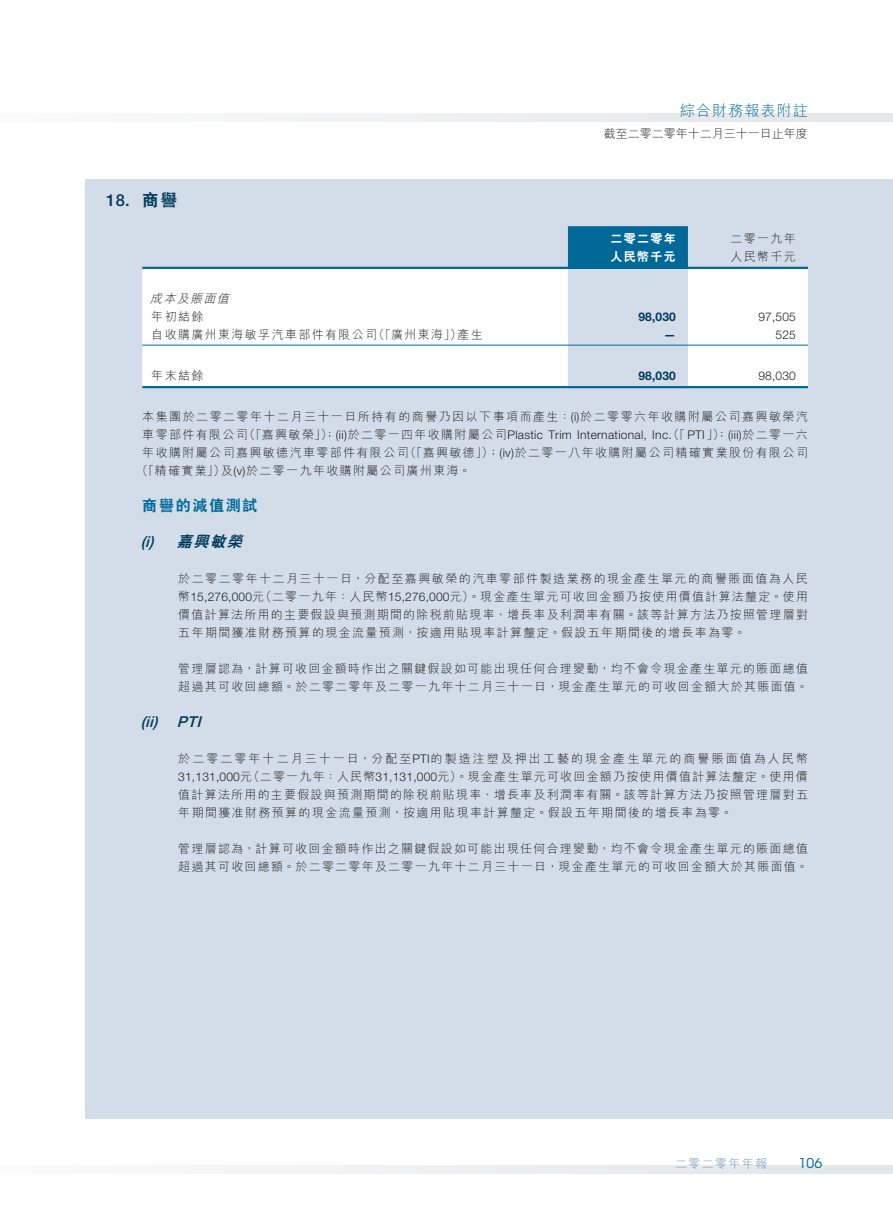
<style>
.page{position:relative;width:893px;height:1212px;background:#fff}
.page>*{position:absolute;margin:0;border:0;box-sizing:border-box;transform-origin:0 0}
._03_H1{font:500 16.5px "Helvetica Neue LT Std";color:#003b5b}
._03_H1-2{font:800 16.5px "C Hei 2 HK";color:#003b5b}
._05_____H3{font:italic 500 15px "Helvetica Neue LT Std";color:#003b5b}
.t1{font:300 15px "M Hei HK";letter-spacing:.075em;color:#006998}
._04___H2{font:800 15px "C Hei 2 HK";letter-spacing:.115em;color:#006998}
._05_____H3-2{font:italic 800 15px "C Hei 2 HK";color:#003b5b}
.t2{font:13.5px "ITC Avant Garde Std";color:#006998}
._13_____P4{font:300 12px/18px "M Hei HK";letter-spacing:.105em;color:#231f20}
._12___P2{font:300 12px/18px "M Hei HK";letter-spacing:.115em;color:#231f20;text-align:right}
._13_____P4-2{font:300 12px/18px "M Hei HK";letter-spacing:.17em;color:#231f20;text-align:right}
._13_____P4-3{font:300 12px/18px "M Hei HK";letter-spacing:.125em;color:#231f20;text-align:right}
._15_Table_Stub{font:300 12px "M Hei HK";letter-spacing:.115em;color:#231f20}
._12___P2-2{font:300 12px "M Hei HK";color:#231f20}
._01_Body_Text{font:300 12px "Helvetica Neue LT Std";letter-spacing:.015em;color:#231f20}
._01_Body_Text-2{font:700 12px "Helvetica Neue LT Std";letter-spacing:.015em;color:#003b5b}
._01_Body_Text-3{font:300 12px "M Hei HK";letter-spacing:.115em;color:#231f20}
._01_Body_Text-4{font:800 12px "C Hei 2 HK";letter-spacing:.115em;color:#fff}
.t3{font:300 12px "M Hei HK";letter-spacing:.11em;color:#6994b7}
._15_Table_Stub-2{font:italic 300 12px "M Hei HK";color:#231f20}
.s1{font-family:"Helvetica Neue LT Std"}
</style>
<div class="page">
<div style="left:85px;top:179px;width:808px;height:939px;background:#d3dde9"></div>
<div style="left:0;top:1165px;width:893px;height:9px;background:#eff0f1"></div>
<div style="left:0;top:113px;width:893px;height:9px;background:#eff0f1"></div>
<div style="left:568px;top:226px;width:120px;height:41px;background:#006998"></div>
<svg style="left:142px;top:269px;width:666px;height:117px;fill:#fff"></svg>
<hr style="left:142px;top:267px;width:426px;height:2px;background:#006998">
<hr style="left:568px;top:267px;width:120px;height:2px;background:#006998">
<hr style="left:688px;top:267px;width:120px;height:2px;background:#006998">
<hr style="left:142px;top:345px;width:426px;height:1px;background:#006998">
<hr style="left:568px;top:345px;width:120px;height:1px;background:#006998">
<hr style="left:688px;top:345px;width:120px;height:1px;background:#006998">
<hr style="left:142px;top:386px;width:426px;height:2px;background:#006998">
<hr style="left:568px;top:386px;width:120px;height:2px;background:#006998">
<hr style="left:688px;top:386px;width:120px;height:2px;background:#006998">
<p class="t1" style="left:680px;top:100px;width:129px">綜合財務報表附註</p>
<p class="_12___P2-2" style="left:604px;top:126px;width:205px">截至二零二零年十二月三十一日止年度</p>
<p class="_03_H1" style="left:106px;top:190px;width:25px">18.</p>
<p class="_03_H1-2" style="left:142px;top:189px;width:36px">商譽</p>
<p class="_01_Body_Text-4" style="left:610px;top:230px;width:67px">二零二零年</p>
<p class="_01_Body_Text-4" style="left:610px;top:248px;width:67px">人民幣千元</p>
<p class="_01_Body_Text-3" style="left:730px;top:230px;width:67px">二零一九年</p>
<p class="_01_Body_Text-3" style="left:730px;top:248px;width:67px">人民幣千元</p>
<p class="_15_Table_Stub-2" style="left:150px;top:291px;width:85px">成本及賬面值</p>
<p class="_15_Table_Stub" style="left:151px;top:309px;width:54px">年初結餘</p>
<p class="_01_Body_Text-2" style="left:638px;top:310px;width:39px">98,030</p>
<p class="_01_Body_Text" style="left:758px;top:310px;width:39px">97,505</p>
<p class="_15_Table_Stub" style="left:151px;top:327px;width:227px">自收購廣州東海敏孚汽車部件有限公司</p>
<p class="_15_Table_Stub" style="left:373px;top:327px;width:90px">（「廣州東海」）</p>
<p class="_15_Table_Stub" style="left:457px;top:327px;width:27px">產生</p>
<p class="_01_Body_Text-2" style="left:664px;top:328px;width:13px">—</p>
<p class="_01_Body_Text" style="left:776px;top:328px;width:22px">525</p>
<p class="_15_Table_Stub" style="left:151px;top:367px;width:54px">年末結餘</p>
<p class="_12___P2" style="left:142px;top:407px;width:667px">本集團於二零二零年十二月三十一日所持有的商譽乃因以下事項而產生： <span class="s1">)i(</span> 於二零零六年收購附屬公司嘉興敏榮汽（「嘉興敏榮」）； <span class="s1">( )i i</span> 於二零一四年收購附屬公司<span class="s1">Plastic Trim International, Inc</span>（「<span class="s1">. PTI</span>」）； <span class="s1">(iii)</span>於二零一六</p>
<p class="_01_Body_Text-2" style="left:638px;top:368px;width:39px">98,030</p>
<p class="_01_Body_Text" style="left:758px;top:368px;width:39px">98,030</p>
<p class="_12___P2" style="left:142px;top:425px;width:107px">車零部件有限公司</p>
<p class="_12___P2" style="left:404px;top:443px;width:405px">（「嘉興敏德」）；<span class="s1">(iv)</span>於二零一八年收購附屬公司精確實業股份有限公司</p>
<p class="_12___P2" style="left:221px;top:443px;width:252px;text-align:left;text-indent:-78px">年收購附屬公司嘉興敏德汽車零部件有限公司<br>及 <span class="s1">)v(</span> 於二零一九年收購附屬公司廣州東海。</p>
<p class="_12___P2" style="left:136px;top:461px;width:90px">（「精確實業」）</p>
<p class="_04___H2" style="left:142px;top:496px;width:117px">商譽的減值測試</p>
<p class="_05_____H3-2" style="left:177px;top:532px;width:72px">嘉興敏榮</p>
<p class="_05_____H3" style="left:141px;top:533px;width:10px">(</p>
<p class="_05_____H3" style="left:145px;top:533px;width:10px">) i</p>
<p class="_05_____H3" style="left:141px;top:713px;width:18px">()</p>
<p class="_05_____H3" style="left:145px;top:713px;width:14px">ii</p>
<p class="_13_____P4-3" style="left:178px;top:569px;width:631px">於二零二零年十二月三十一日，分配至嘉興敏榮的汽車零部件製造業務的現金產生單元的商譽賬面值為人民（二零一九年：人民幣<span class="s1">15,276,000</span>元）。現金產生單元可收回金額乃按使用價值計算法釐定。使用</p>
<p class="_13_____P4" style="left:178px;top:587px;width:631px">幣<span class="s1">15,276,000</span>元<br>價值計算法所用的主要假設與預測期間的除稅前貼現率、增長率及利潤率有關。該等計算方法乃按照管理層對五年期間獲准財務預算的現金流量預測，按適用貼現率計算釐定。假設五年期間後的增長率為零。</p>
<p class="_13_____P4" style="left:178px;top:659px;width:631px">管理層認為，計算可收回金額時作出之關鍵假設如可能出現任何合理變動，均不會令現金產生單元的賬面總值超過其可收回總額。於二零二零年及二零一九年十二月三十一日，現金產生單元的可收回金額大於其賬面值。</p>
<p class="_05_____H3" style="left:177px;top:713px;width:30px">PTI</p>
<p class="_13_____P4-2" style="left:178px;top:749px;width:631px">於二零二零年十二月三十一日，分配至<span class="s1">PTI</span>的製造注塑及押出工藝的現金產生單元的商譽賬面值為人民幣（二零一九年：人民幣<span class="s1">31,131,000</span>元）。現金產生單元可收回金額乃按使用價值計算法釐定。使用價</p>
<p class="_13_____P4" style="left:178px;top:767px;width:631px"><span class="s1">31,131,000</span>元<br>值計算法所用的主要假設與預測期間的除稅前貼現率、增長率及利潤率有關。該等計算方法乃按照管理層對五年期間獲准財務預算的現金流量預測，按適用貼現率計算釐定。假設五年期間後的增長率為零。</p>
<p class="_13_____P4" style="left:178px;top:839px;width:631px">管理層認為，計算可收回金額時作出之關鍵假設如可能出現任何合理變動，均不會令現金產生單元的賬面總值超過其可收回總額。於二零二零年及二零一九年十二月三十一日，現金產生單元的可收回金額大於其賬面值。</p>
<p class="t3" style="left:675px;top:1155px;width:93px">二零二零年年報</p>
<p class="t2" style="left:799px;top:1155px;width:25px">106</p>
</div>
